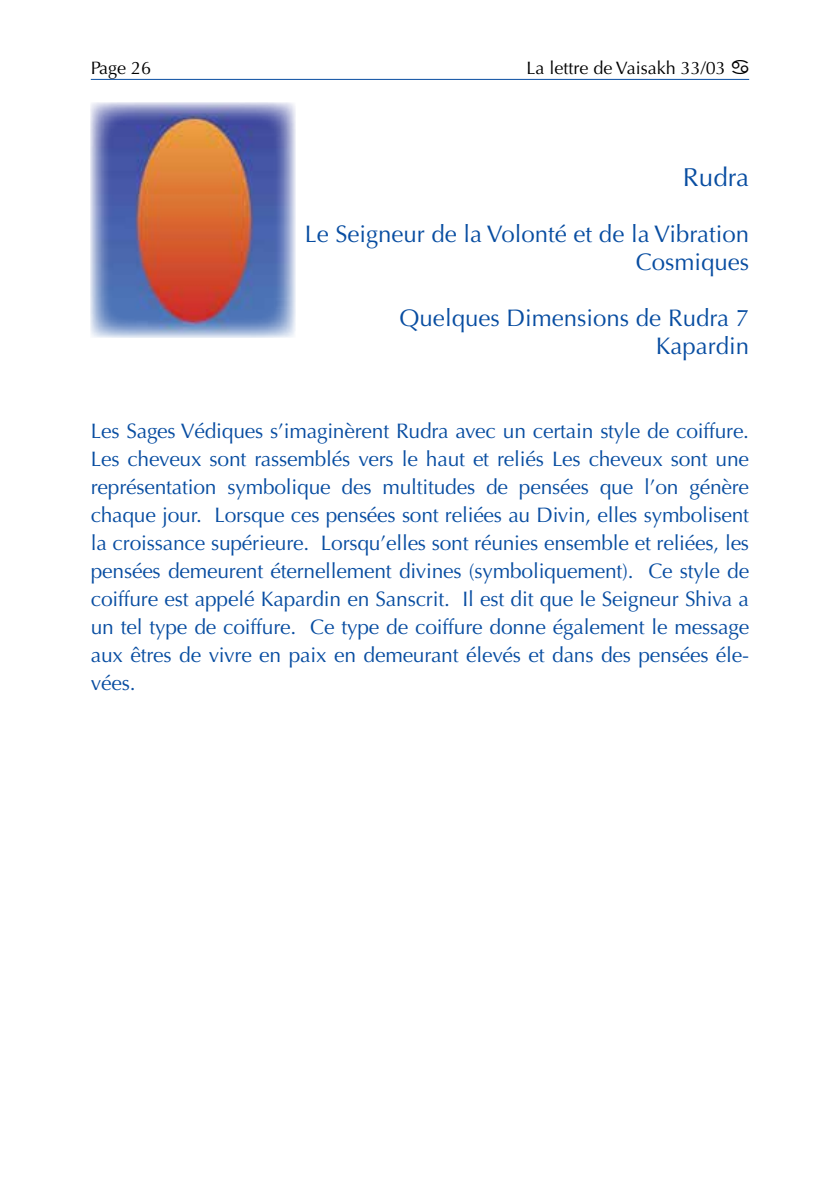
<style>
.page{position:relative;width:840px;height:1191px;background:#fff}
.page>*{position:absolute;margin:0;border:0;box-sizing:border-box;transform-origin:0 0}
.t1{font:26px "Optima";color:#084da1}
.t2{font:24px/28px "Optima";color:#084da1;text-align:right}
.t3{font:21px/28px "Optima";letter-spacing:-.01em;color:#084da1;text-align:justify}
.t4{font:18px "Optima";color:#000}
.s1{font-family:"Glyphs"}
</style>
<div class="page">
<hr style="left:91px;top:79px;width:657px;height:1px;background:#084da1">
<img style="left:91px;top:102px;width:204px;height:235px">
<p class="t4" style="left:91px;top:57px;width:62px">Page 26</p>
<p class="t4" style="left:526px;top:57px;width:224px">La lettre de Vaisakh 33/03 <span class="s1">4</span></p>
<p class="t1" style="left:682px;top:162px;width:68px">Rudra</p>
<p class="t2" style="left:304px;top:220px;width:445px">Le Seigneur de la Volonté et de la Vibration<br>Cosmiques</p>
<p class="t2" style="left:399px;top:304px;width:351px">Quelques Dimensions de Rudra 7<br>Kapardin</p>
<p class="t3" style="left:91px;top:417px;width:659px">Les Sages Védiques s’imaginèrent Rudra avec un certain style de coiffure.<br>Les cheveux sont rassemblés vers le haut et reliés Les cheveux sont une représentation symbolique des multitudes de pensées que l’on génère chaque jour. Lorsque ces pensées sont reliées au Divin, elles symbolisent la croissance supérieure. Lorsqu’elles sont réunies ensemble et reliées, les pensées demeurent éternellement divines (symboliquement). Ce style de coiffure est appelé Kapardin en Sanscrit. Il est dit que le Seigneur Shiva a un tel type de coiffure. Ce type de coiffure donne également le message aux êtres de vivre en paix en demeurant élevés et dans des pensées éle&shy;vées.</p>
</div>
